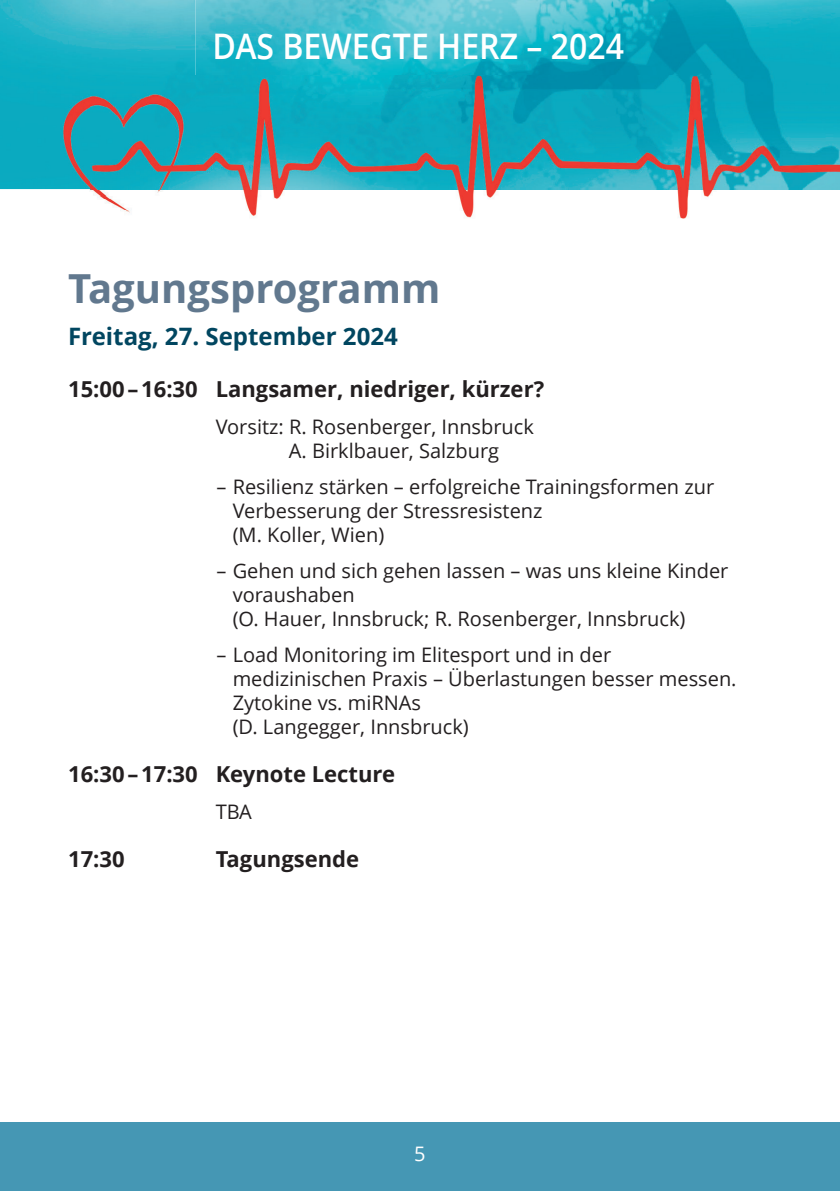
<style>
.page{position:relative;width:840px;height:1191px;background:#fff}
.page>*{position:absolute;margin:0;border:0;box-sizing:border-box;transform-origin:0 0}
.t1{font:700 40px "Open Sans";color:#61788e}
.t2{font:600 35.2px "Open Sans";color:#fff;scale:.91 1}
.t3{font:700 24px "Open Sans";color:#014660}
.t4{font:700 22px "Open Sans";color:#231f20}
.t5{font:20px/24px "Open Sans";color:#231f20}
.t6{font:20px "Open Sans";color:#fff}
</style>
<div class="page">
<div style="left:0;top:1123px;width:839px;height:68px;background:#4597b4"></div>
<img style="left:0;top:0;width:839px;height:219px">
<img style="left:195px;top:75px;width:644px;height:114px">
<img style="left:90px;top:75px;width:105px;height:144px">
<p class="t2" style="left:212px;top:22px;width:453px">DAS BEWEGTE HERZ – 2024</p>
<p class="t1" style="left:68px;top:260px;width:373px">Tagungsprogramm</p>
<p class="t3" style="left:68px;top:319px;width:331px">Freitag, 27. September 2024</p>
<p class="t4" style="left:68px;top:373px;width:477px">15:00–16:30 Langsamer, niedriger, kürzer?</p>
<p class="t5" style="left:289px;top:414px;width:246px;text-indent:-73px">Vorsitz: R. Rosenberger, Innsbruck<br>A. Birklbauer, Salzburg</p>
<p class="t5" style="left:232px;top:474px;width:482px;text-indent:-16px">– Resilienz stärken – erfolgreiche Trainingsformen zur<br>Verbesserung der Stressresistenz<br>(M. Koller, Wien)</p>
<p class="t5" style="left:232px;top:558px;width:497px;text-indent:-16px">– Gehen und sich gehen lassen – was uns kleine Kinder voraushaben<br>(O. Hauer, Innsbruck; R. Rosenberger, Innsbruck)</p>
<p class="t5" style="left:232px;top:642px;width:505px;text-indent:-16px">– Load Monitoring im Elitesport und in der medizinischen Praxis – Überlastungen besser messen.<br>Zytokine vs. miRNAs<br>(D. Langegger, Innsbruck)</p>
<p class="t4" style="left:68px;top:758px;width:328px">16:30–17:30 Keynote Lecture</p>
<p class="t5" style="left:215px;top:799px;width:38px">TBA</p>
<p class="t4" style="left:68px;top:843px;width:58px">17:30</p>
<p class="t4" style="left:215px;top:843px;width:145px">Tagungsende</p>
<p class="t6" style="left:414px;top:1139px;width:13px">5</p>
</div>
